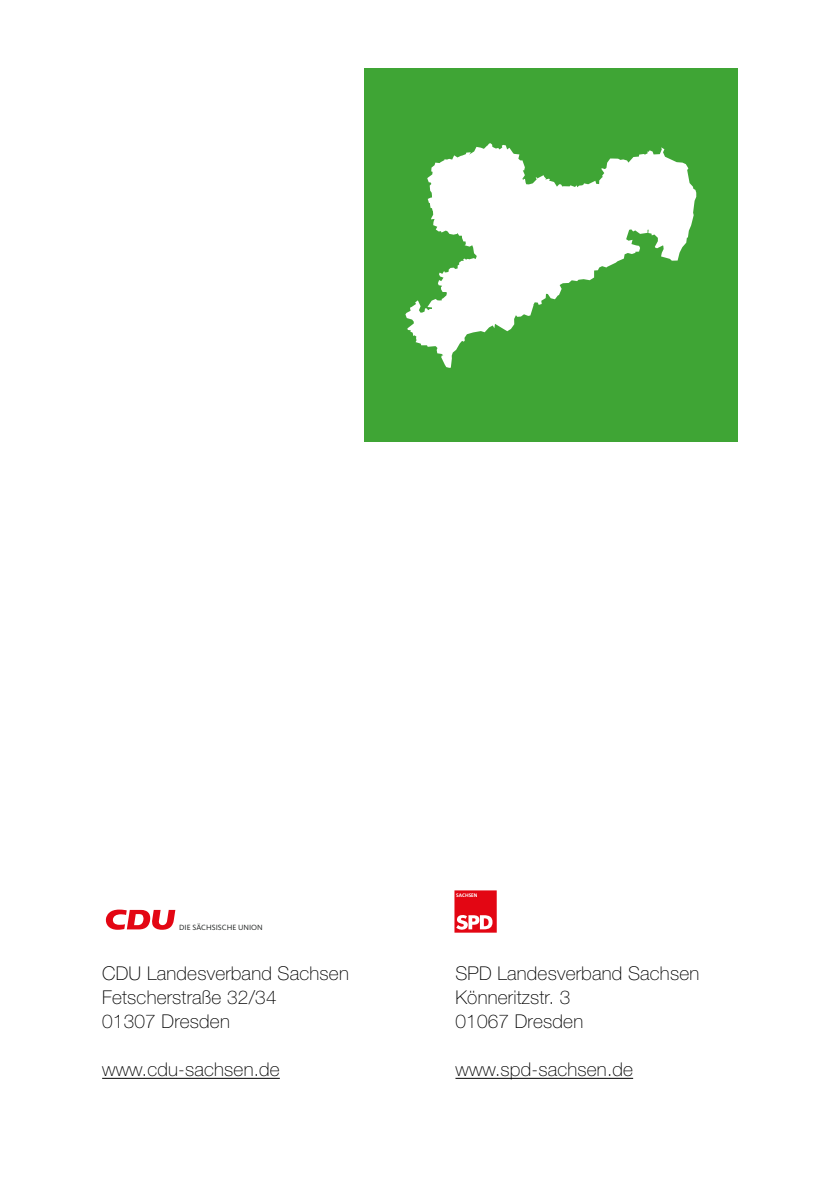
<style>
.page{position:relative;width:840px;height:1191px;background:#fff}
.page>*{position:absolute;margin:0;border:0;box-sizing:border-box;transform-origin:0 0}
.t1{font:100 19px/24px "Helvetica Neue LT Std";letter-spacing:.01em;color:#000}
.t2{font:7.8px "Kievit";color:#171a19}
.t3{font:700 5.2px "The Sans B7";color:#fff}
</style>
<div class="page">
<hr style="left:102px;top:1077px;width:178px;height:1px;background:#000">
<div style="left:363px;top:69px;width:374px;height:373px;background:#3fa535"></div>
<svg style="left:405px;top:143px;width:290px;height:225px"></svg>
<svg style="left:454px;top:890px;width:42px;height:42px;background:#e83943"></svg>
<hr style="left:455px;top:1077px;width:177px;height:1px;background:#000">
<svg style="left:105px;top:909px;width:70px;height:20px"></svg>
<p class="t2" style="left:179px;top:922px;width:85px">DIE SÄCHSISCHE UNION</p>
<p class="t1" style="left:102px;top:961px;width:248px">CDU Landesverband Sachsen<br>Fetscherstraße 32/34<br>01307 Dresden</p>
<p class="t1" style="left:102px;top:1057px;width:179px">www.cdu-sachsen.de</p>
<p class="t3" style="left:456px;top:892px;width:23px">SACHSEN</p>
<p class="t1" style="left:455px;top:961px;width:245px">SPD Landesverband Sachsen<br>Könneritzstr. 3<br>01067 Dresden</p>
<p class="t1" style="left:455px;top:1057px;width:179px">www.spd-sachsen.de</p>
</div>
